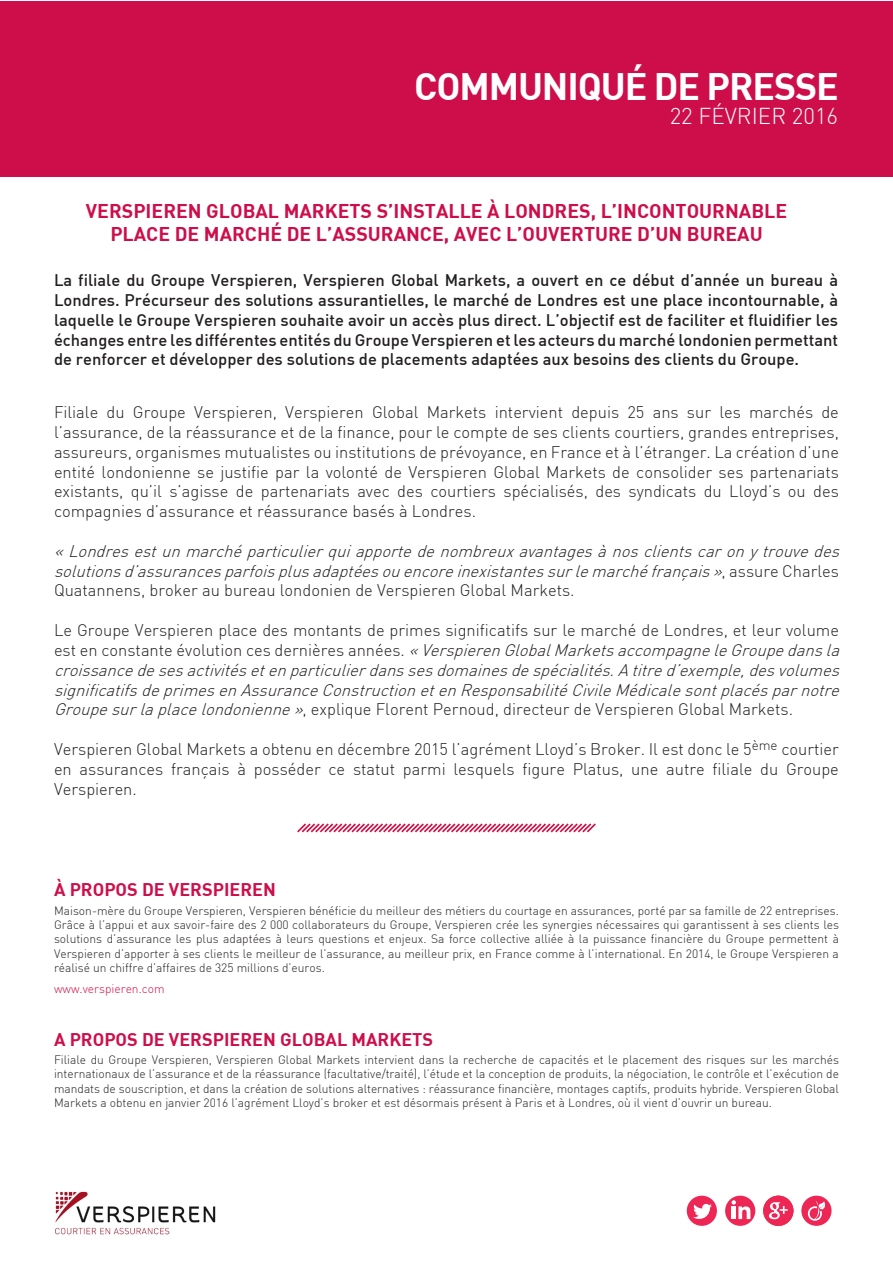
<style>
.page{position:relative;width:893px;height:1263px;background:#fff}
.page>*{position:absolute;margin:0;border:0;box-sizing:border-box;transform-origin:0 0}
.t1{font:37.5px "DIN Bold";letter-spacing:-.03em;color:#fff}
.t2{font:300 22.5px "DIN";color:#fff}
.t3{font:19.5px/23.4px "DIN Bold";color:#ce0e4a;text-align:center}
.t4{font:18px "DIN Bold";color:#ce0e4a}
.t5{font:300 16.5px/19.8px "DIN";color:#231f20;text-align:justify}
.t6{font:italic 300 16.5px/19.8px "DIN";color:#231f20}
.t7{font:500 16.5px/19.8px "DIN";color:#231f20;text-align:justify}
.t8{font:300 12px/14.4px "DIN";color:#231f20;text-align:justify}
.t9{font:300 12px "DIN";color:#d20d44}
.s1{font-style:normal}
</style>
<div class="page">
<div style="left:687px;top:1196px;width:30px;height:30px;background:#ee2656;border-radius:50%"></div>
<svg style="left:693px;top:1204px;width:19px;height:15px"></svg>
<svg style="left:725px;top:1196px;width:30px;height:30px"></svg>
<svg style="left:732px;top:1200px;width:18px;height:19px"></svg>
<div style="left:763px;top:1196px;width:30px;height:30px;background:#ee2656;border-radius:50%"></div>
<svg style="left:769px;top:1202px;width:19px;height:17px"></svg>
<div style="left:801px;top:1196px;width:30px;height:30px;background:#ee2656;border-radius:50%"></div>
<svg style="left:808px;top:1201px;width:17px;height:20px"></svg>
<img style="left:55px;top:1191px;width:161px;height:44px">
<div style="left:0;top:1px;width:892px;height:175px;background:#ce0e4a"></div>
<svg style="left:297px;top:823px;width:299px;height:10px"></svg>
<h1 class="t1" style="left:414px;top:62px;width:426px">COMMUNIQUÉ DE PRESSE</h1>
<h2 class="t2" style="left:670px;top:108px;width:170px">22 FÉVRIER 2016</h2>
<h3 class="t3" style="left:86px;top:198px;width:703px">VERSPIEREN GLOBAL MARKETS S’INSTALLE À LONDRES, L’INCONTOURNABLE<br>PLACE DE MARCHÉ DE L’ASSURANCE, AVEC L’OUVERTURE D’UN BUREAU</h3>
<p class="t7" style="left:54px;top:272px;width:786px">La filiale du Groupe Verspieren, Verspieren Global Markets, a ouvert en ce début d’année un bureau à Londres. Précurseur des solutions assurantielles, le marché de Londres est une place incontournable, à laquelle le Groupe Verspieren souhaite avoir un accès plus direct. L’objectif est de faciliter et fluidifier les échanges entre les différentes entités du Groupe Verspieren et les acteurs du marché londonien permettant de renforcer et développer des solutions de placements adaptées aux besoins des clients du Groupe.</p>
<p class="t5" style="left:54px;top:404px;width:786px">Filiale du Groupe Verspieren, Verspieren Global Markets intervient depuis 25 ans sur les marchés de l’assurance, de la réassurance et de la finance, pour le compte de ses clients courtiers, grandes entreprises, assureurs, organismes mutualistes ou institutions de prévoyance, en France et à l’étranger. La création d’une entité londonienne se justifie par la volonté de Verspieren Global Markets de consolider ses partenariats existants, qu’il s’agisse de partenariats avec des courtiers spécialisés, des syndicats du Lloyd’s ou des compagnies d’assurance et réassurance basés à Londres.</p>
<p class="t6" style="left:54px;top:543px;width:791px">« Londresestun marché particulierquiapporte de nombreuxavantagesà nosclientscaron ytrouve des solutionsd’assurancesparfoisplusadaptéesou encore inexistantessurle marché français»<span class="s1">, a s s u r e C h a r l e s<br>Quatannens, broker au bureau londonien de Verspieren Global Markets.</span></p>
<p class="t6" style="left:54px;top:622px;width:791px"><span class="s1">Le Groupe Verspieren place des montants de primes significatifs sur le marché de Londres, et leur volume e s t e n c o n s t a n t e é v o l u t i o n c e s d e r n i è re s a n n é e s .</span> « Verspieren GlobalMarketsaccompagne le Groupe dansla croissance de sesactivitéseten particulierdanssesdomainesde spécialités.A titre d’exemple,desvolumes significatifsde primesen Assurance Construction eten Responsabilité Civile Médicale sontplacésparnotre Groupe surla place londonienne »<span class="s1">, explique Florent Pernoud, directeur de Verspieren Global Markets.</span></p>
<h3 class="t5" style="left:54px;top:741px;width:786px">Verspieren Global Markets a obtenu en décembre 2015 l’agrément Lloyd’s Broker. Il est donc le 5<sup>ème</sup> courtier en assurances français à posséder ce statut parmi lesquels figure Platus, une autre filiale du Groupe Verspieren.</h3>
<h3 class="t4" style="left:54px;top:878px;width:223px">À PROPOS DE VERSPIEREN</h3>
<p class="t8" style="left:54px;top:904px;width:786px">Maison-mère du Groupe Verspieren, Verspieren bénéficie du meilleur des métiers du courtage en assurances, porté par sa famille de 22 entreprises.<br>Grâce à l’appui et aux savoir-faire des 2 000 collaborateurs du Groupe, Verspieren crée les synergies nécessaires qui garantissent à ses clients les solutions d’assurance les plus adaptées à leurs questions et enjeux. Sa force collective alliée à la puissance financière du Groupe permettent à Verspieren d’apporter à ses clients le meilleur de l’assurance, au meilleur prix, en France comme à l’international. En 2014, le Groupe Verspieren a réalisé un chiffre d’affaires de 325 millions d’euros.</p>
<p class="t9" style="left:54px;top:984px;width:112px">www.verspieren.com</p>
<h3 class="t4" style="left:54px;top:1027px;width:381px">A PROPOS DE VERSPIEREN GLOBAL MARKETS</h3>
<p class="t8" style="left:54px;top:1054px;width:786px">Filiale du Groupe Verspieren, Verspieren Global Markets intervient dans la recherche de capacités et le placement des risques sur les marchés internationaux de l’assurance et de la réassurance (facultative/traité), l’étude et la conception de produits, la négociation, le contrôle et l’exécution de mandats de souscription, et dans la création de solutions alternatives : réassurance financière, montages captifs, produits hybride. Verspieren Global Markets a obtenu en janvier 2016 l’agrément Lloyd’s broker et est désormais présent à Paris et à Londres, où il vient d’ouvrir un bureau.</p>
</div>
